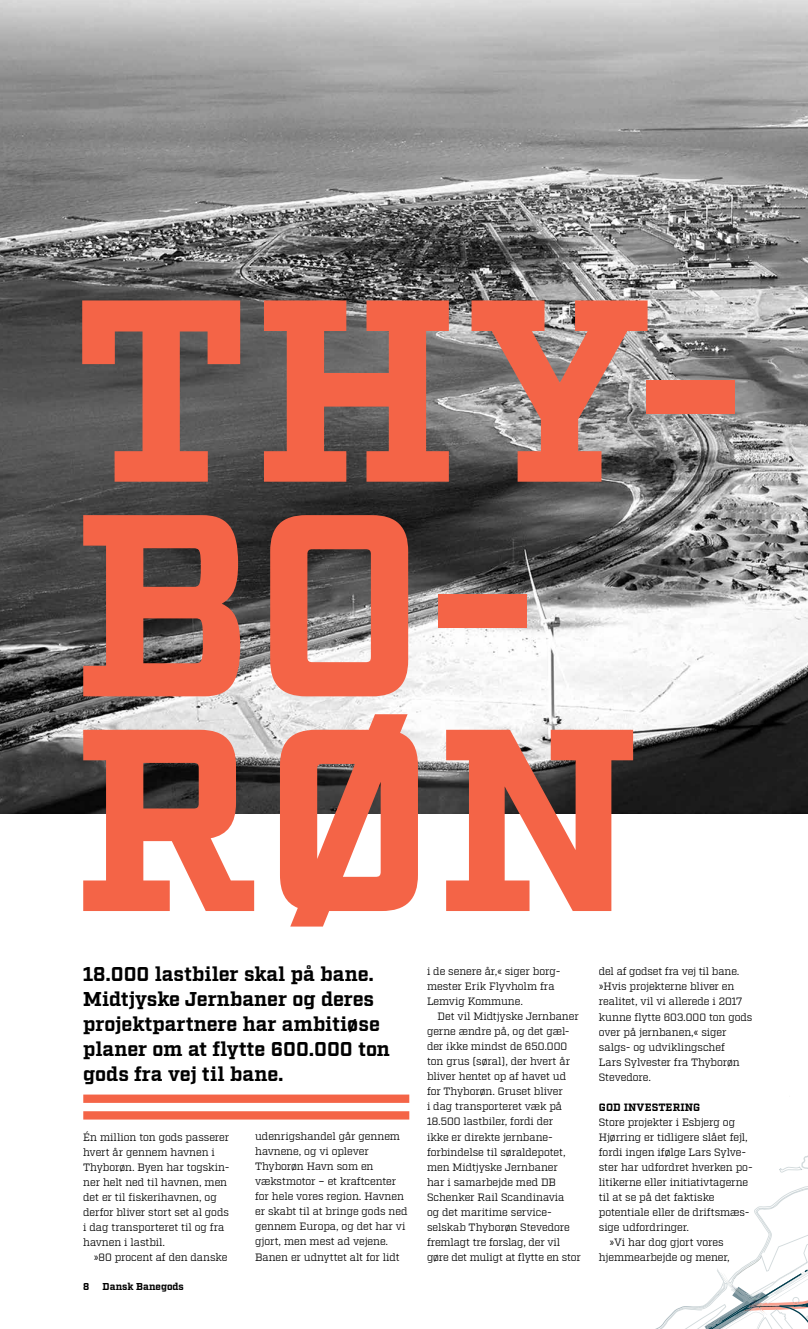
<style>
.page{position:relative;width:808px;height:1329px;background:#fff}
.page>*{position:absolute;margin:0;border:0;box-sizing:border-box;transform-origin:0 0}
.t1{font:700 258.88px/214.6px "Factoria";letter-spacing:.015em;color:#f46447}
.t2{font:700 20px/25px "Factoria";letter-spacing:-.01em;color:#000}
.t3{font:10.62px/15px "Factoria";letter-spacing:-.01em;color:#000}
.t4{font:700 10.62px "Factoria";letter-spacing:.01em;color:#000}
.t5{font:700 10px "Factoria";color:#000}
</style>
<div class="page">
<img style="left:0;top:0;width:808px;height:813px">
<svg style="left:655px;top:1155px;width:153px;height:174px"></svg>
<img style="left:721px;top:1255px;width:54px;height:46px">
<img style="left:715px;top:1304px;width:37px;height:21px">
<div style="left:83px;top:1094px;width:326px;height:9px;background:#f46447"></div>
<div style="left:83px;top:1111px;width:326px;height:8px;background:#f46447"></div>
<h1 class="t1" style="left:74px;top:297px;width:679px">THY-<br>BO-<br>RØN</h1>
<h2 class="t2" style="left:83px;top:962px;width:308px">18.000 lastbiler skal på bane.<br>Midtjyske Jernbaner og deres projektpartnere har ambitiøse planer om at flytte 600.000 ton gods fra vej til bane.</h2>
<p class="t3" style="left:83px;top:1129px;width:148px">Én million ton gods passerer hvert år gennem havnen i<br>Thyborøn. Byen har togskin&shy;ner helt ned til havnen, men det er til fiskerihavnen, og derfor bliver stort set al gods i dag transporteret til og fra havnen i lastbil.</p>
<p class="t3" style="left:94px;top:1249px;width:135px">»80 procent af den danske</p>
<p class="t5" style="left:83px;top:1281px;width:8px">8</p>
<p class="t5" style="left:103px;top:1281px;width:83px">Dansk Banegods</p>
<p class="t3" style="left:255px;top:1129px;width:154px">udenrigshandel går gennem havnene, og vi oplever<br>Thyborøn Havn som en vækstmotor – et kraftcenter for hele vores region. Havnen er skabt til at bringe gods ned gennem Europa, og det har vi gjort, men mest ad vejene.<br>Banen er udnyttet alt for lidt</p>
<p class="t3" style="left:427px;top:964px;width:135px">i de senere år,« siger borg&shy;mester Erik Flyvholm fra<br>Lemvig Kommune.</p>
<p class="t3" style="left:427px;top:1009px;width:155px;text-indent:11px">Det vil Midtjyske Jernbaner gerne ændre på, og det gæl&shy;der ikke mindst de 650.000 ton grus (søral), der hvert år bliver hentet op af havet ud for Thyborøn. Gruset bliver<br>i dag transporteret væk på<br>18.500 lastbiler, fordi der<br>ikke er direkte jernbane&shy;forbindelse til søraldepotet, men Midtjyske Jernbaner<br>har i samarbejde med DB<br>Schenker Rail Scandinavia<br>og det maritime service&shy;selskab Thyborøn Stevedore fremlagt tre forslag, der vil gøre det muligt at flytte en stor</p>
<p class="t3" style="left:599px;top:964px;width:155px">del af godset fra vej til bane. »Hvis projekterne bliver en realitet, vil vi allerede i 2017 kunne flytte 603.000 ton gods over på jernbanen,« siger salgs- og udviklingschef<br>Lars Sylvester fra Thyborøn<br>Stevedore.</p>
<p class="t4" style="left:599px;top:1100px;width:103px">GOD INVESTERING</p>
<p class="t3" style="left:599px;top:1114px;width:138px">Store projekter i Esbjerg og</p>
<p class="t3" style="left:599px;top:1129px;width:151px">Hjørring er tidligere slået fejl,</p>
<p class="t3" style="left:599px;top:1144px;width:149px">fordi ingen ifølge Lars Sylve-</p>
<p class="t3" style="left:599px;top:1159px;width:155px">ster har udfordret hverken po-</p>
<p class="t3" style="left:599px;top:1174px;width:151px">litikerne eller initiativtagerne</p>
<p class="t3" style="left:599px;top:1189px;width:117px">til at se på det faktiske</p>
<p class="t3" style="left:599px;top:1204px;width:152px">potentiale eller de driftsmæs-</p>
<p class="t3" style="left:599px;top:1219px;width:92px">sige udfordringer.</p>
<p class="t3" style="left:609px;top:1234px;width:116px">»Vi har dog gjort vores</p>
<p class="t3" style="left:599px;top:1249px;width:132px">hjemmearbejde og mener,</p>
</div>
